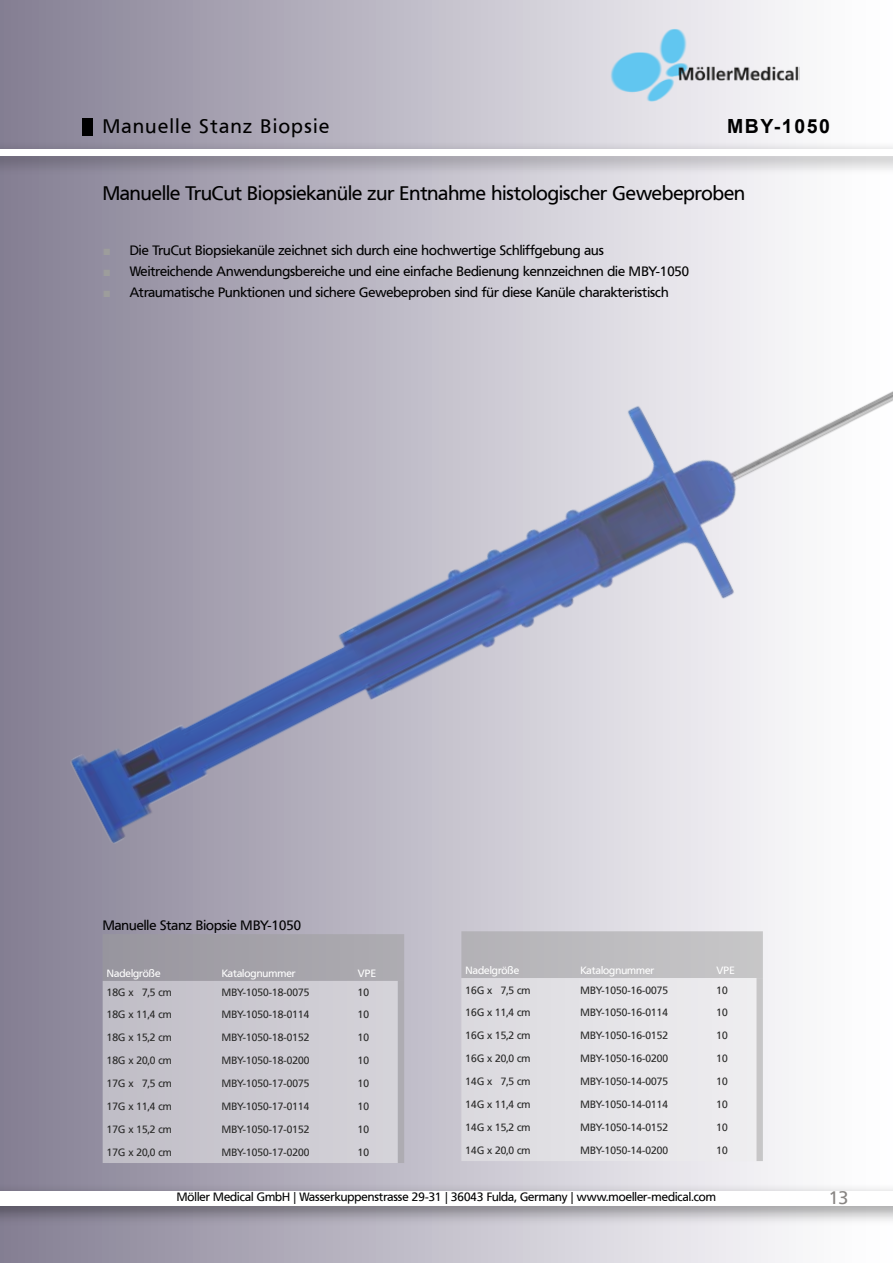
<style>
.page{position:relative;width:893px;height:1263px;background:#fff}
.page>*{position:absolute;margin:0;border:0;box-sizing:border-box;transform-origin:0 0}
.t1{font:19.5px "Frutiger VR";color:#000}
.t2{font:19.5px "Frutiger VR";letter-spacing:.08em;color:#000}
.t3{font:700 19.5px "Arial";letter-spacing:.08em;color:#000}
.t4{font:18px "Frutiger VR";color:#888583}
.t5{font:13.5px "Frutiger VR";color:#000}
.t6{font:12px "Frutiger VR";color:#000}
.t7{font:10.5px "Frutiger VR";color:#282827}
.t8{font:10.5px "Frutiger VR";color:#fff}
.s1{font-family:"Arial";color:#9d9d9c}
</style>
<div class="page">
<div style="left:0;top:0;width:893px;height:1263px;background:linear-gradient(to right,#868094,#fff)"></div>
<div style="left:0;top:141px;width:893px;height:35px;background:#000;opacity:.4"></div>
<div style="left:0;top:149px;width:893px;height:6px;background:#fff"></div>
<div style="left:82px;top:118px;width:11px;height:17px;background:#000"></div>
<div style="left:0;top:1182px;width:893px;height:44px;background:#000;opacity:.4"></div>
<div style="left:0;top:1191px;width:893px;height:14px;background:#fff"></div>
<img style="left:608px;top:28px;width:191px;height:74px">
<img style="left:29px;top:237px;width:864px;height:671px">
<svg style="left:103px;top:934px;width:301px;height:229px;background:#c1bfc7"></svg>
<svg style="left:461px;top:931px;width:302px;height:230px;background:#dcdade"></svg>
<h1 class="t2" style="left:103px;top:115px;width:228px">Manuelle Stanz Biopsie</h1>
<h1 class="t3" style="left:727px;top:113px;width:105px">MBY-1050</h1>
<h1 class="t1" style="left:103px;top:181px;width:644px">Manuelle TruCut Biopsiekanüle zur Entnahme histologischer Gewebeproben</h1>
<p class="t5" style="left:103px;top:242px;width:503px"><span class="s1">■</span> Die TruCut Biopsiekanüle zeichnet sich durch eine hochwertige Schliffgebung aus</p>
<p class="t5" style="left:103px;top:263px;width:588px"><span class="s1">■</span> Weitreichende Anwendungsbereiche und eine einfache Bedienung kennzeichnen die MBY-1050</p>
<p class="t5" style="left:103px;top:284px;width:567px"><span class="s1">■</span> Atraumatische Punktionen und sichere Gewebeproben sind für diese Kanüle charakteristisch</p>
<p class="t5" style="left:103px;top:917px;width:200px">Manuelle Stanz Biopsie MBY-1050</p>
<p class="t8" style="left:107px;top:967px;width:55px">Nadelgröße</p>
<p class="t8" style="left:222px;top:967px;width:75px">Katalognummer</p>
<p class="t8" style="left:358px;top:967px;width:20px">VPE</p>
<p class="t7" style="left:107px;top:986px;width:66px">18G x 7,5 cm</p>
<p class="t7" style="left:222px;top:986px;width:89px">MBY-1050-18-0075</p>
<p class="t7" style="left:358px;top:986px;width:13px">10</p>
<p class="t7" style="left:107px;top:1008px;width:66px">18G x 11,4 cm</p>
<p class="t7" style="left:222px;top:1008px;width:89px">MBY-1050-18-0114</p>
<p class="t7" style="left:358px;top:1008px;width:13px">10</p>
<p class="t7" style="left:107px;top:1031px;width:66px">18G x 15,2 cm</p>
<p class="t7" style="left:222px;top:1031px;width:89px">MBY-1050-18-0152</p>
<p class="t7" style="left:358px;top:1031px;width:13px">10</p>
<p class="t7" style="left:107px;top:1054px;width:66px">18G x 20,0 cm</p>
<p class="t7" style="left:222px;top:1054px;width:89px">MBY-1050-18-0200</p>
<p class="t7" style="left:358px;top:1054px;width:13px">10</p>
<p class="t7" style="left:107px;top:1077px;width:66px">17G x 7,5 cm</p>
<p class="t7" style="left:222px;top:1077px;width:89px">MBY-1050-17-0075</p>
<p class="t7" style="left:358px;top:1077px;width:13px">10</p>
<p class="t7" style="left:107px;top:1100px;width:66px">17G x 11,4 cm</p>
<p class="t7" style="left:222px;top:1100px;width:89px">MBY-1050-17-0114</p>
<p class="t7" style="left:358px;top:1100px;width:13px">10</p>
<p class="t7" style="left:107px;top:1123px;width:66px">17G x 15,2 cm</p>
<p class="t7" style="left:222px;top:1123px;width:89px">MBY-1050-17-0152</p>
<p class="t7" style="left:358px;top:1123px;width:13px">10</p>
<p class="t7" style="left:107px;top:1146px;width:66px">17G x 20,0 cm</p>
<p class="t7" style="left:222px;top:1146px;width:89px">MBY-1050-17-0200</p>
<p class="t7" style="left:358px;top:1146px;width:13px">10</p>
<p class="t8" style="left:466px;top:964px;width:55px">Nadelgröße</p>
<p class="t8" style="left:580px;top:964px;width:75px">Katalognummer</p>
<p class="t8" style="left:716px;top:964px;width:20px">VPE</p>
<p class="t7" style="left:466px;top:984px;width:66px">16G x 7,5 cm</p>
<p class="t7" style="left:580px;top:984px;width:89px">MBY-1050-16-0075</p>
<p class="t7" style="left:716px;top:984px;width:13px">10</p>
<p class="t7" style="left:466px;top:1006px;width:66px">16G x 11,4 cm</p>
<p class="t7" style="left:580px;top:1006px;width:89px">MBY-1050-16-0114</p>
<p class="t7" style="left:716px;top:1006px;width:13px">10</p>
<p class="t7" style="left:466px;top:1029px;width:66px">16G x 15,2 cm</p>
<p class="t7" style="left:580px;top:1029px;width:89px">MBY-1050-16-0152</p>
<p class="t7" style="left:716px;top:1029px;width:13px">10</p>
<p class="t7" style="left:466px;top:1052px;width:66px">16G x 20,0 cm</p>
<p class="t7" style="left:580px;top:1052px;width:89px">MBY-1050-16-0200</p>
<p class="t7" style="left:716px;top:1052px;width:13px">10</p>
<p class="t7" style="left:466px;top:1075px;width:66px">14G x 7,5 cm</p>
<p class="t7" style="left:580px;top:1075px;width:89px">MBY-1050-14-0075</p>
<p class="t7" style="left:716px;top:1075px;width:13px">10</p>
<p class="t7" style="left:466px;top:1098px;width:66px">14G x 11,4 cm</p>
<p class="t7" style="left:580px;top:1098px;width:89px">MBY-1050-14-0114</p>
<p class="t7" style="left:716px;top:1098px;width:13px">10</p>
<p class="t7" style="left:466px;top:1121px;width:66px">14G x 15,2 cm</p>
<p class="t7" style="left:580px;top:1121px;width:89px">MBY-1050-14-0152</p>
<p class="t7" style="left:716px;top:1121px;width:13px">10</p>
<p class="t7" style="left:466px;top:1144px;width:66px">14G x 20,0 cm</p>
<p class="t7" style="left:580px;top:1144px;width:89px">MBY-1050-14-0200</p>
<p class="t7" style="left:716px;top:1144px;width:13px">10</p>
<p class="t6" style="left:177px;top:1190px;width:541px">Möller Medical GmbH | Wasserkuppenstrasse 29-31 | 36043 Fulda, Germany | www.moeller-medical.com</p>
<h2 class="t4" style="left:829px;top:1187px;width:21px">13</h2>
</div>
